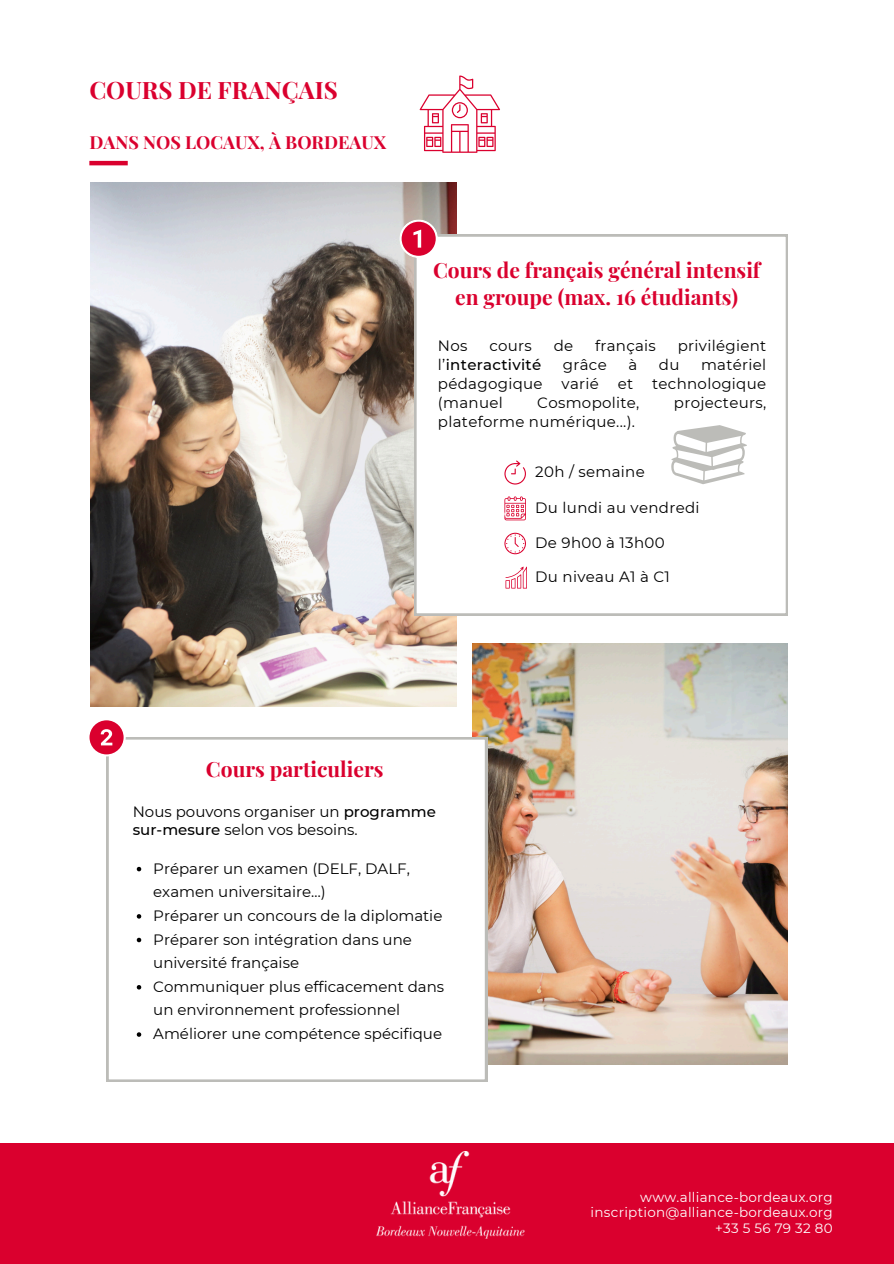
<style>
.page{position:relative;width:894px;height:1264px;background:#fff}
.page>*{position:absolute;margin:0;border:0;box-sizing:border-box;transform-origin:0 0}
.t1{font:700 24px "Playfair Display";color:#da002e}
.t2{font:700 21px/27px "Playfair Display";color:#da002e;text-align:center}
.t3{font:700 18px "Playfair Display";color:#da002e}
.t4{font:15px/23.7px "Montserrat";color:#000}
.t5{font:15px "Montserrat";letter-spacing:.02em;color:#000}
.t6{font:500 15px "Montserrat";letter-spacing:.02em;color:#000}
.t7{font:13.5px "Montserrat";letter-spacing:.02em;color:#fff}
.s1{font-weight:400}
.s2{font-weight:500}
</style>
<div class="page">
<div style="left:0;top:1143px;width:893px;height:120px;background:#da002e"></div>
<img style="left:377px;top:1151px;width:147px;height:86px">
<hr style="left:89px;top:161px;width:39px;height:4px;background:#da002e">
<svg style="left:419px;top:75px;width:81px;height:78px"></svg>
<img style="left:472px;top:643px;width:315px;height:421px">
<svg style="left:106px;top:737px;width:381px;height:344px"></svg>
<img style="left:90px;top:182px;width:366px;height:524px">
<svg style="left:414px;top:234px;width:373px;height:381px"></svg>
<svg style="left:399px;top:219px;width:38px;height:39px"></svg>
<svg style="left:504px;top:496px;width:21px;height:24px"></svg>
<svg style="left:504px;top:532px;width:21px;height:22px"></svg>
<svg style="left:505px;top:566px;width:21px;height:22px"></svg>
<svg style="left:504px;top:460px;width:21px;height:24px"></svg>
<svg style="left:89px;top:720px;width:36px;height:36px"></svg>
<svg style="left:671px;top:425px;width:76px;height:59px"></svg>
<svg style="left:137px;top:866px;width:4px;height:5px"></svg>
<svg style="left:137px;top:914px;width:4px;height:4px"></svg>
<svg style="left:137px;top:937px;width:4px;height:5px"></svg>
<svg style="left:137px;top:985px;width:4px;height:4px"></svg>
<svg style="left:137px;top:1032px;width:4px;height:4px"></svg>
<h1 class="t1" style="left:89px;top:73px;width:250px">COURS DE FRANÇAIS</h1>
<p class="t3" style="left:89px;top:130px;width:298px">DANS NOS LOCAUX, À BORDEAUX</p>
<p class="t2" style="left:433px;top:256px;width:328px">Cours de français général intensif en groupe (max. 16 étudiants)</p>
<p class="t4" style="left:438px;top:333px;width:31px">Nos</p>
<p class="t4" style="left:489px;top:333px;width:44px">cours</p>
<p class="t4" style="left:553px;top:333px;width:21px">de</p>
<p class="t5" style="left:595px;top:336px;width:62px">français</p>
<p class="t5" style="left:677px;top:336px;width:90px">privilégient</p>
<p class="t6" style="left:438px;top:355px;width:105px"><span class="s1">l’</span>interactivité</p>
<p class="t4" style="left:562px;top:353px;width:45px">grâce</p>
<p class="t4" style="left:628px;top:353px;width:10px">à</p>
<p class="t4" style="left:658px;top:353px;width:22px">du</p>
<p class="t5" style="left:700px;top:355px;width:67px">matériel</p>
<p class="t5" style="left:438px;top:374px;width:106px">pédagogique</p>
<p class="t4" style="left:561px;top:372px;width:39px">varié</p>
<p class="t4" style="left:617px;top:372px;width:17px">et</p>
<p class="t5" style="left:652px;top:374px;width:115px">technologique</p>
<p class="t4" style="left:438px;top:391px;width:66px">(manuel</p>
<p class="t5" style="left:537px;top:394px;width:104px">Cosmopolite,</p>
<p class="t5" style="left:673px;top:394px;width:94px">projecteurs,</p>
<p class="t5" style="left:438px;top:413px;width:198px">plateforme numérique...).</p>
<p class="t5" style="left:535px;top:462px;width:111px">20h / semaine</p>
<p class="t5" style="left:535px;top:498px;width:166px">Du lundi au vendredi</p>
<p class="t5" style="left:535px;top:533px;width:131px">De 9h00 à 13h00</p>
<p class="t5" style="left:535px;top:567px;width:136px">Du niveau A1 à C1</p>
<p class="t2" style="left:206px;top:754px;width:179px">Cours particuliers</p>
<p class="t4" style="left:133px;top:802px;width:305px;line-height:18px">Nous pouvons organiser un <span class="s2">programme sur-mesure</span> selon vos besoins.</p>
<p class="t4" style="left:153px;top:856px;width:258px">Préparer un examen (DELF, DALF, examen universitaire…)</p>
<p class="t4" style="left:153px;top:903px;width:290px">Préparer un concours de la diplomatie</p>
<h2 class="t4" style="left:153px;top:927px;width:260px">Préparer son intégration dans une université française</h2>
<p class="t4" style="left:153px;top:974px;width:292px">Communiquer plus efficacement dans un environnement professionnel</p>
<p class="t4" style="left:153px;top:1021px;width:290px">Améliorer une compétence spécifique</p>
<h3 class="t7" style="left:640px;top:1188px;width:194px">www.alliance-bordeaux.org</h3>
<p class="t7" style="left:590px;top:1204px;width:243px">inscription@alliance-bordeaux.org</p>
<h2 class="t7" style="left:715px;top:1219px;width:119px">+33 5 56 79 32 80</h2>
</div>
